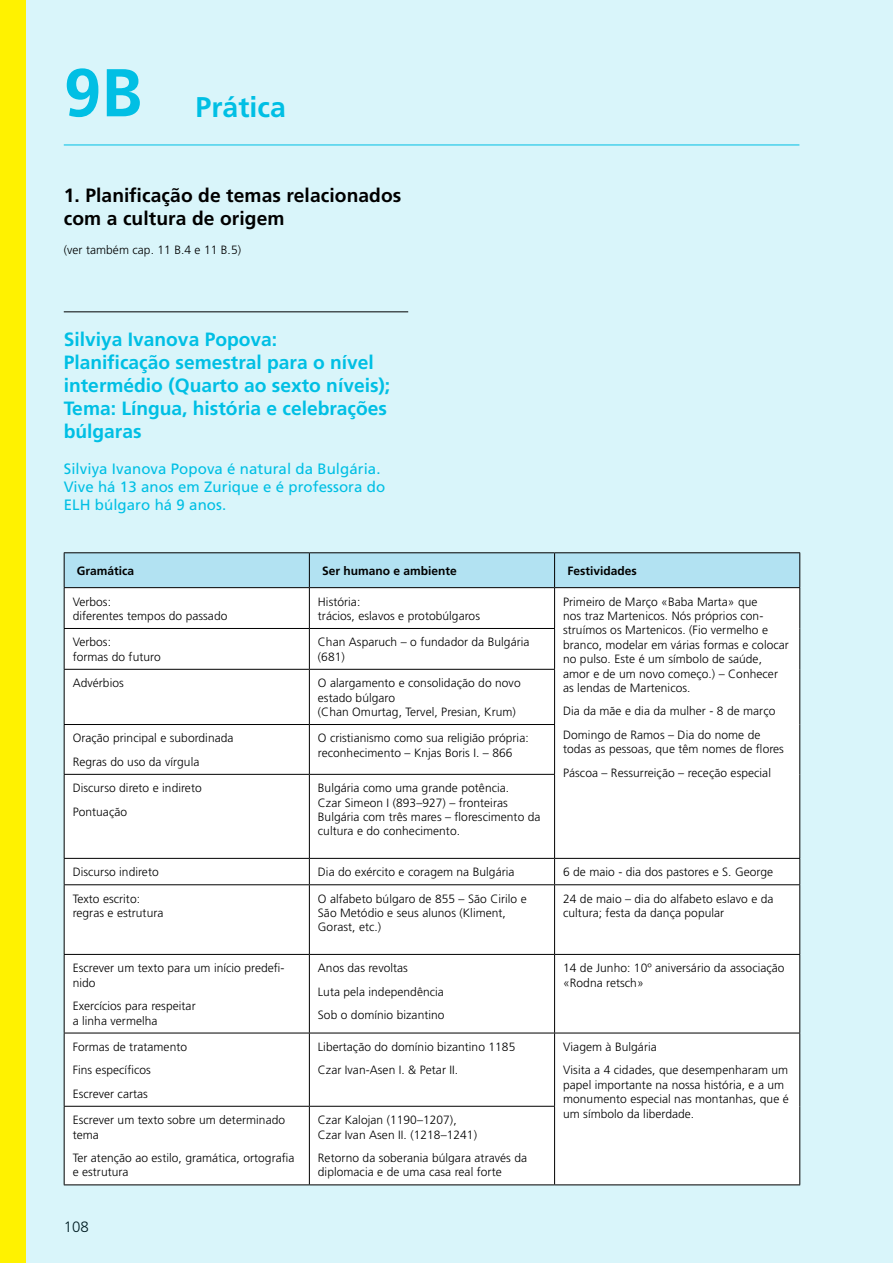
<style>
.page{position:relative;width:893px;height:1263px;background:#d9f5fa}
.page>*{position:absolute;margin:0;border:0;box-sizing:border-box;transform-origin:0 0}
.t1{font:700 67.5px "Frutiger";color:#00bfe4}
.t2{font:700 28.5px "Frutiger";color:#00bfe4}
.t3{font:700 19.2px/23.1px "Frutiger LT Pro";color:#00bfe4}
.t4{font:700 19.2px/23.1px "Frutiger LT Pro";letter-spacing:.005em;color:#000}
.t5{font:700 19.2px "Frutiger";color:#00bfe4}
.t6{font:15px/18px "Frutiger LT Pro";letter-spacing:.005em;color:#00bfe4}
.t7{font:300 15px "Frutiger";color:#000}
.t8{font:300 12px/14.4px "Frutiger";letter-spacing:.005em;color:#000}
.t9{font:700 12px "Frutiger";color:#000}
</style>
<div class="page">
<hr style="left:64px;top:311px;width:344px;height:1px;background:#000">
<div style="left:65px;top:553px;width:734px;height:34px;background:#b2e2f2"></div>
<div style="left:65px;top:588px;width:734px;height:596px;background:#fff"></div>
<hr style="left:64px;top:552px;width:245px;height:1px;background:#000">
<hr style="left:64px;top:553px;width:1px;height:34px;background:#000">
<hr style="left:309px;top:552px;width:246px;height:1px;background:#000">
<hr style="left:309px;top:553px;width:1px;height:34px;background:#000">
<hr style="left:555px;top:552px;width:245px;height:1px;background:#000">
<hr style="left:554px;top:553px;width:1px;height:34px;background:#000">
<hr style="left:799px;top:553px;width:1px;height:34px;background:#000">
<hr style="left:64px;top:587px;width:245px;height:1px;background:#000">
<hr style="left:64px;top:588px;width:1px;height:40px;background:#000">
<hr style="left:309px;top:587px;width:246px;height:1px;background:#000">
<hr style="left:309px;top:588px;width:1px;height:40px;background:#000">
<hr style="left:555px;top:587px;width:245px;height:1px;background:#000">
<hr style="left:554px;top:588px;width:1px;height:40px;background:#000">
<hr style="left:799px;top:588px;width:1px;height:40px;background:#000">
<hr style="left:799px;top:628px;width:1px;height:41px;background:#000">
<hr style="left:799px;top:669px;width:1px;height:55px;background:#000">
<hr style="left:799px;top:724px;width:1px;height:50px;background:#000">
<hr style="left:799px;top:774px;width:1px;height:84px;background:#000">
<hr style="left:64px;top:628px;width:245px;height:1px;background:#000">
<hr style="left:64px;top:629px;width:1px;height:40px;background:#000">
<hr style="left:309px;top:628px;width:246px;height:1px;background:#000">
<hr style="left:309px;top:629px;width:1px;height:40px;background:#000">
<hr style="left:554px;top:629px;width:1px;height:40px;background:#000">
<hr style="left:64px;top:669px;width:245px;height:1px;background:#000">
<hr style="left:64px;top:670px;width:1px;height:54px;background:#000">
<hr style="left:309px;top:669px;width:246px;height:1px;background:#000">
<hr style="left:309px;top:670px;width:1px;height:54px;background:#000">
<hr style="left:554px;top:670px;width:1px;height:54px;background:#000">
<hr style="left:64px;top:724px;width:245px;height:1px;background:#000">
<hr style="left:64px;top:725px;width:1px;height:49px;background:#000">
<hr style="left:309px;top:724px;width:246px;height:1px;background:#000">
<hr style="left:309px;top:725px;width:1px;height:49px;background:#000">
<hr style="left:554px;top:725px;width:1px;height:49px;background:#000">
<hr style="left:64px;top:774px;width:245px;height:1px;background:#000">
<hr style="left:64px;top:775px;width:1px;height:83px;background:#000">
<hr style="left:309px;top:774px;width:246px;height:1px;background:#000">
<hr style="left:309px;top:775px;width:1px;height:83px;background:#000">
<hr style="left:554px;top:775px;width:1px;height:83px;background:#000">
<hr style="left:64px;top:858px;width:245px;height:1px;background:#000">
<svg style="left:64px;top:859px;width:1px;height:25px"></svg>
<hr style="left:309px;top:858px;width:246px;height:1px;background:#000">
<svg style="left:309px;top:859px;width:1px;height:25px"></svg>
<hr style="left:555px;top:858px;width:245px;height:1px;background:#000">
<svg style="left:554px;top:859px;width:1px;height:25px"></svg>
<svg style="left:799px;top:859px;width:1px;height:25px"></svg>
<hr style="left:64px;top:884px;width:245px;height:1px;background:#000">
<hr style="left:64px;top:885px;width:1px;height:69px;background:#000">
<hr style="left:309px;top:884px;width:246px;height:1px;background:#000">
<hr style="left:309px;top:885px;width:1px;height:69px;background:#000">
<hr style="left:555px;top:884px;width:245px;height:1px;background:#000">
<hr style="left:554px;top:885px;width:1px;height:69px;background:#000">
<hr style="left:799px;top:885px;width:1px;height:69px;background:#000">
<hr style="left:64px;top:954px;width:245px;height:1px;background:#000">
<hr style="left:64px;top:955px;width:1px;height:78px;background:#000">
<hr style="left:309px;top:954px;width:246px;height:1px;background:#000">
<hr style="left:309px;top:955px;width:1px;height:78px;background:#000">
<hr style="left:555px;top:954px;width:245px;height:1px;background:#000">
<hr style="left:554px;top:955px;width:1px;height:78px;background:#000">
<hr style="left:799px;top:955px;width:1px;height:78px;background:#000">
<hr style="left:64px;top:1033px;width:245px;height:1px;background:#000">
<hr style="left:64px;top:1033px;width:1px;height:73px;background:#000">
<hr style="left:309px;top:1033px;width:246px;height:1px;background:#000">
<hr style="left:309px;top:1033px;width:1px;height:73px;background:#000">
<hr style="left:555px;top:1033px;width:245px;height:1px;background:#000">
<hr style="left:554px;top:1033px;width:1px;height:73px;background:#000">
<hr style="left:799px;top:1033px;width:1px;height:73px;background:#000">
<hr style="left:799px;top:1106px;width:1px;height:78px;background:#000">
<hr style="left:555px;top:1184px;width:245px;height:1px;background:#000">
<hr style="left:64px;top:1106px;width:245px;height:1px;background:#000">
<hr style="left:64px;top:1106px;width:1px;height:78px;background:#000">
<hr style="left:309px;top:1106px;width:246px;height:1px;background:#000">
<hr style="left:309px;top:1106px;width:1px;height:78px;background:#000">
<hr style="left:554px;top:1106px;width:1px;height:78px;background:#000">
<hr style="left:64px;top:1184px;width:245px;height:1px;background:#000">
<hr style="left:309px;top:1184px;width:246px;height:1px;background:#000">
<hr style="left:64px;top:145px;width:735px;height:1px;background:#00bfe4">
<div style="left:0;top:0;width:26px;height:1263px;background:#fff200"></div>
<h1 class="t1" style="left:64px;top:53px;width:80px">9B</h1>
<h2 class="t2" style="left:196px;top:91px;width:92px">Prática</h2>
<h3 class="t4" style="left:64px;top:184px;width:339px">1. Planificação de temas relacionados com a cultura de origem</h3>
<p class="t8" style="left:64px;top:243px;width:179px">(ver também cap. 11 B.4 e 11 B.5)</p>
<h3 class="t5" style="left:64px;top:328px;width:215px">Silviya Ivanova Popova:</h3>
<h3 class="t3" style="left:64px;top:351px;width:328px">Planificação semestral para o nível intermédio (Quarto ao sexto níveis);<br>Tema: Língua, história e celebrações búlgaras</h3>
<p class="t6" style="left:64px;top:460px;width:323px">Silviya Ivanova Popova é natural da Bulgária.<br>Vive há 13 anos em Zurique e é professora do<br>ELH búlgaro há 9 anos.</p>
<p class="t9" style="left:77px;top:564px;width:59px">Gramática</p>
<p class="t9" style="left:322px;top:564px;width:136px">Ser humano e ambiente</p>
<p class="t9" style="left:567px;top:564px;width:71px">Festividades</p>
<p class="t8" style="left:73px;top:594px;width:156px">Verbos:<br>diferentes tempos do passado</p>
<p class="t8" style="left:318px;top:594px;width:164px">História:<br>trácios, eslavos e protobúlgaros</p>
<p class="t8" style="left:563px;top:594px;width:227px">Primeiro de Março «Baba Marta» que<br>nos traz Martenicos. Nós próprios con&shy;struímos os Martenicos. (Fio vermelho e branco, modelar em várias formas e colocar no pulso. Este é um símbolo de saúde, amor e de um novo começo.) – Conhecer as lendas de Martenicos.</p>
<p class="t8" style="left:563px;top:699px;width:214px;line-height:23.4px">Dia da mãe e dia da mulher - 8 de março<br>Domingo de Ramos – Dia do nome de</p>
<p class="t8" style="left:563px;top:737px;width:222px;line-height:23.4px">todas as pessoas, que têm nomes de flores<br>Páscoa – Ressurreição – receção especial</p>
<p class="t8" style="left:73px;top:635px;width:90px">Verbos:<br>formas do futuro</p>
<p class="t8" style="left:318px;top:635px;width:213px">Chan Asparuch – o fundador da Bulgária (681)</p>
<p class="t8" style="left:73px;top:676px;width:53px">Advérbios</p>
<p class="t8" style="left:318px;top:676px;width:204px">O alargamento e consolidação do novo estado búlgaro<br>(Chan Omurtag, Tervel, Presian, Krum)</p>
<p class="t8" style="left:73px;top:726px;width:162px;line-height:23.4px">Oração principal e subordinada<br>Regras do uso da vírgula</p>
<p class="t8" style="left:318px;top:731px;width:212px">O cristianismo como sua religião própria: reconhecimento – Knjas Boris I. – 866</p>
<p class="t8" style="left:73px;top:776px;width:131px;line-height:23.4px">Discurso direto e indireto<br>Pontuação</p>
<p class="t8" style="left:318px;top:781px;width:224px">Bulgária como uma grande potência.<br>Czar Simeon I (893–927) – fronteiras Bulgária com três mares – florescimento da cultura e do conhecimento.</p>
<p class="t8" style="left:73px;top:865px;width:88px">Discurso indireto</p>
<p class="t8" style="left:318px;top:865px;width:198px">Dia do exército e coragem na Bulgária</p>
<p class="t8" style="left:563px;top:865px;width:212px">6 de maio - dia dos pastores e S. George</p>
<p class="t8" style="left:73px;top:891px;width:92px">Texto escrito: regras e estrutura</p>
<p class="t8" style="left:318px;top:891px;width:210px">O alfabeto búlgaro de 855 – São Cirilo e<br>São Metódio e seus alunos (Kliment,<br>Gorast, etc.)</p>
<p class="t8" style="left:563px;top:891px;width:212px">24 de maio – dia do alfabeto eslavo e da cultura; festa da dança popular</p>
<p class="t8" style="left:73px;top:961px;width:213px">Escrever um texto para um início predefi&shy;nido</p>
<p class="t8" style="left:73px;top:999px;width:124px">Exercícios para respeitar a linha vermelha</p>
<p class="t8" style="left:318px;top:956px;width:128px;line-height:23.4px">Anos das revoltas<br>Luta pela independência<br>Sob o domínio bizantino</p>
<p class="t8" style="left:563px;top:961px;width:223px">14 de Junho: 10º aniversário da associação «Rodna retsch»</p>
<p class="t8" style="left:73px;top:1035px;width:116px;line-height:23.4px">Formas de tratamento<br>Fins específicos<br>Escrever cartas</p>
<p class="t8" style="left:318px;top:1035px;width:199px;line-height:23.4px">Libertação do domínio bizantino 1185<br>Czar Ivan-Asen I. &amp; Petar II.</p>
<p class="t8" style="left:563px;top:1035px;width:227px;line-height:23.4px">Viagem à Bulgária<br>Visita a 4 cidades, que desempenharam um</p>
<p class="t8" style="left:563px;top:1077px;width:227px">papel importante na nossa história, e a um monumento especial nas montanhas, que é um símbolo da liberdade.</p>
<p class="t8" style="left:318px;top:1113px;width:161px">Czar Kalojan (1190–1207),<br>Czar Ivan Asen II. (1218–1241)</p>
<p class="t8" style="left:318px;top:1150px;width:211px">Retorno da soberania búlgara através da diplomacia e de uma casa real forte</p>
<p class="t8" style="left:73px;top:1113px;width:214px">Escrever um texto sobre um determinado tema</p>
<p class="t8" style="left:73px;top:1150px;width:223px">Ter atenção ao estilo, gramática, ortografia e estrutura</p>
<p class="t7" style="left:64px;top:1218px;width:27px">108</p>
</div>
